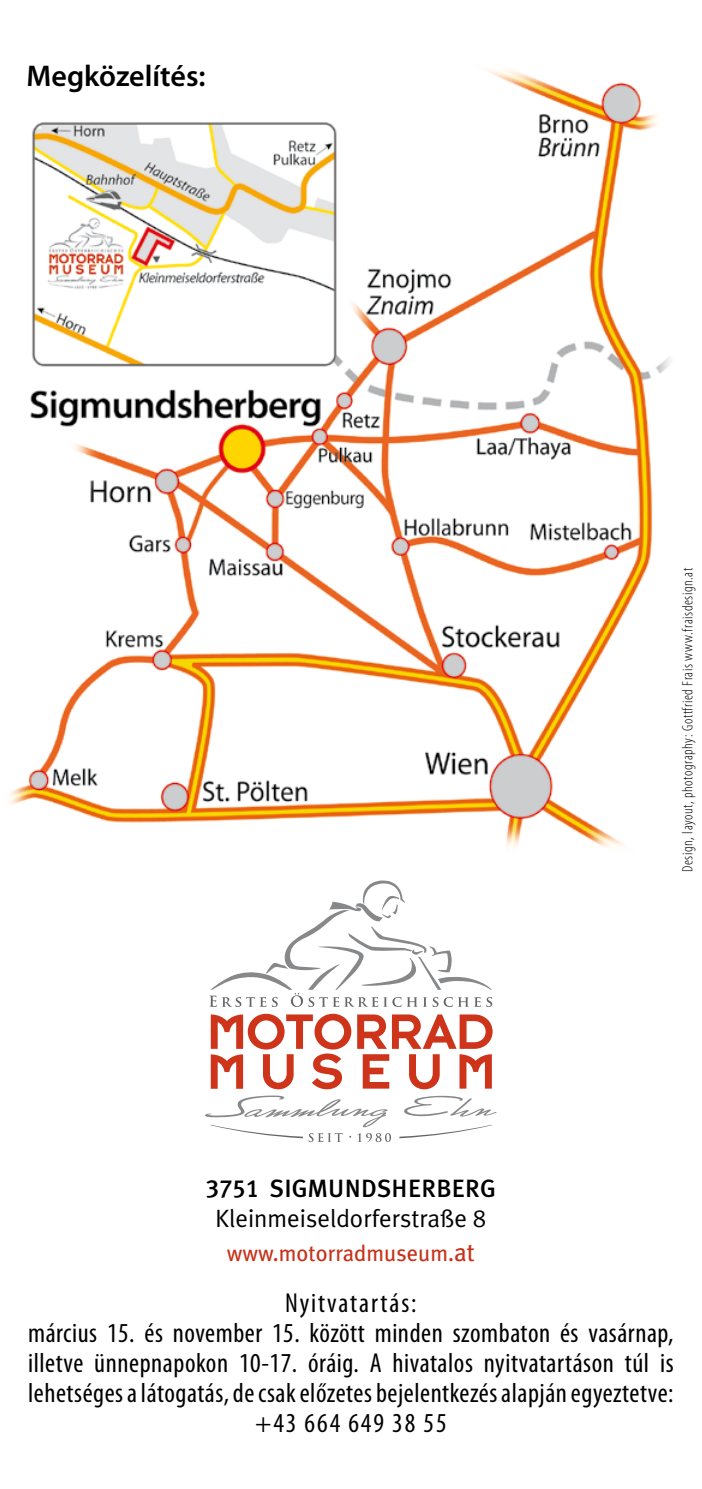
<style>
.page{position:relative;width:702px;height:1489px;background:#fff}
.page>*{position:absolute;margin:0;border:0;box-sizing:border-box;transform-origin:0 0}
.t1{font:600 30px "Myriad Pro";color:#000}
.t2{font:condensed 27.5px/30px "Myriad Pro";letter-spacing:.02em;color:#000;text-align:center}
.t3{font:25px "Meta Plus Normal";color:#000}
.t4{font:25px "Meta Plus Medium Caps";letter-spacing:.005em;color:#000}
.t5{font:22.5px "Meta Plus";color:#c6321a}
.t6{font:300 condensed 15px "Myriad Pro";letter-spacing:.04em;color:#000}
.s1{font-size:25px}
</style>
<div class="page">
<img style="left:10px;top:70px;width:660px;height:778px">
<svg style="left:357px;top:1014px;width:135px;height:34px"></svg>
<svg style="left:363px;top:1054px;width:26px;height:34px"></svg>
<svg style="left:409px;top:1054px;width:30px;height:35px"></svg>
<svg style="left:459px;top:1054px;width:33px;height:34px"></svg>
<svg style="left:211px;top:1013px;width:140px;height:76px"></svg>
<svg style="left:404px;top:1095px;width:92px;height:21px"></svg>
<svg style="left:385px;top:1132px;width:6px;height:9px"></svg>
<svg style="left:205px;top:1095px;width:184px;height:47px"></svg>
<svg style="left:399px;top:1124px;width:93px;height:14px"></svg>
<svg style="left:209px;top:880px;width:283px;height:126px"></svg>
<p class="t1" style="left:27px;top:57px;width:180px">Megközelítés:</p>
<p class="t6" style="left:678px;top:872px;width:306px;rotate:-90deg">Design, layout, photography: Gottfried Frais www.fraisdesign.at</p>
<p class="t4" style="left:206px;top:1173px;width:292px">3751 SIGMUNDSHERBERG</p>
<p class="t3" style="left:215px;top:1204px;width:272px">Kleinmeiseldorferstraße 8</p>
<p class="t5" style="left:227px;top:1239px;width:250px">www.motorradmuseum.<span class="s1">at</span></p>
<p class="t2" style="left:28px;top:1287px;width:647px">Nyitvatartás:<br>március 15. és november 15. között minden szombaton és vasárnap, illetve ünnepnapokon 10-17. óráig. A hivatalos nyitvatartáson túl is lehetséges a látogatás, de csak előzetes bejelentkezés alapján egyeztetve: +43 664 649 38 55</p>
</div>
